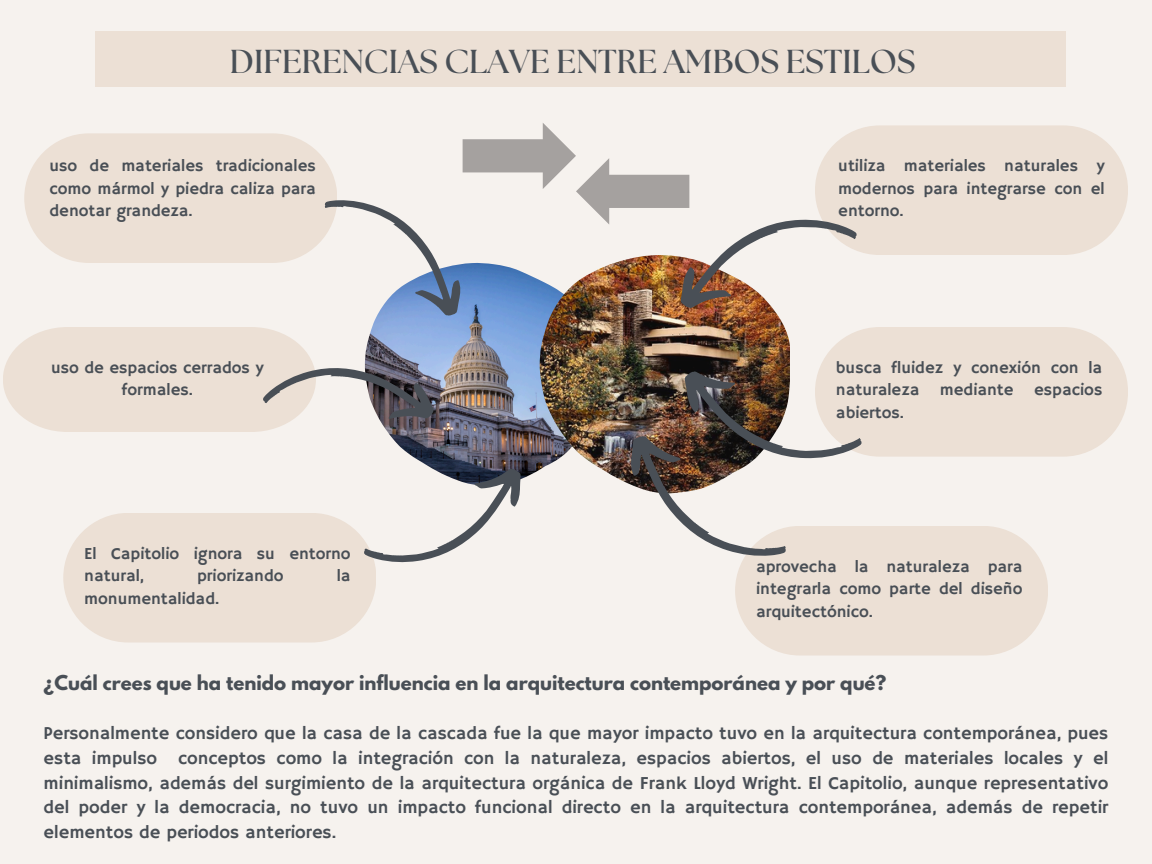
<style>
.page{position:relative;width:1152px;height:864px;background:#f6f2ee}
.page>*{position:absolute;margin:0;border:0;box-sizing:border-box;transform-origin:0 0}
.t1{font:700 33.15px "The Seasons";color:#494f56}
.t2{font:18.15px/24.8px "Hammersmith One";color:#494f56;text-align:justify}
.t3{font:700 18.15px "League Spartan";color:#494f56}
.t4{font:16.65px/22.5px "Hammersmith One";color:#494f56;text-align:justify}
</style>
<div class="page">
<div style="left:95px;top:31px;width:970px;height:55px;background:#ece0d5"></div>
<div style="left:815px;top:125px;width:313px;height:130px;background:#ece0d5;border-radius:65px"></div>
<div style="left:815px;top:327px;width:313px;height:130px;background:#ece0d5;border-radius:65px"></div>
<div style="left:735px;top:526px;width:313px;height:130px;background:#ece0d5;border-radius:65px"></div>
<div style="left:63px;top:513px;width:313px;height:130px;background:#ece0d5;border-radius:65px"></div>
<img style="left:3px;top:123px;width:861px;height:469px">
<p class="t1" style="left:230px;top:46px;width:687px">DIFERENCIAS CLAVE ENTRE AMBOS ESTILOS</p>
<p class="t4" style="left:50px;top:155px;width:268px">uso de materiales tradicionales como mármol y piedra caliza para denotar grandeza.</p>
<p class="t4" style="left:51px;top:357px;width:214px;text-align:center">uso de espacios cerrados y formales.</p>
<p class="t4" style="left:84px;top:543px;width:268px">El Capitolio ignora su entorno natural,</p>
<p class="t4" style="left:197px;top:565px;width:88px">priorizando</p>
<p class="t4" style="left:337px;top:565px;width:15px">la</p>
<p class="t4" style="left:84px;top:588px;width:136px">monumentalidad.</p>
<p class="t4" style="left:838px;top:155px;width:268px">utiliza materiales naturales y modernos para integrarse con el entorno.</p>
<p class="t4" style="left:836px;top:357px;width:268px">busca fluidez y conexión con la naturaleza mediante espacios abiertos.</p>
<p class="t4" style="left:756px;top:556px;width:268px">aprovecha la naturaleza para integrarla como parte del diseño arquitectónico.</p>
<p class="t3" style="left:44px;top:673px;width:844px">¿Cuál crees que ha tenido mayor influencia en la arquitectura contemporánea y por qué?</p>
<p class="t2" style="left:44px;top:722px;width:1066px">Personalmente considero que la casa de la cascada fue la que mayor impacto tuvo en la arquitectura contemporánea, pues esta impulso conceptos como la integración con la naturaleza, espacios abiertos, el uso de materiales locales y el minimalismo, además del surgimiento de la arquitectura orgánica de Frank Lloyd Wright. El Capitolio, aunque representativo del poder y la democracia, no tuvo un impacto funcional directo en la arquitectura contemporánea, además de repetir elementos de periodos anteriores.</p>
</div>
